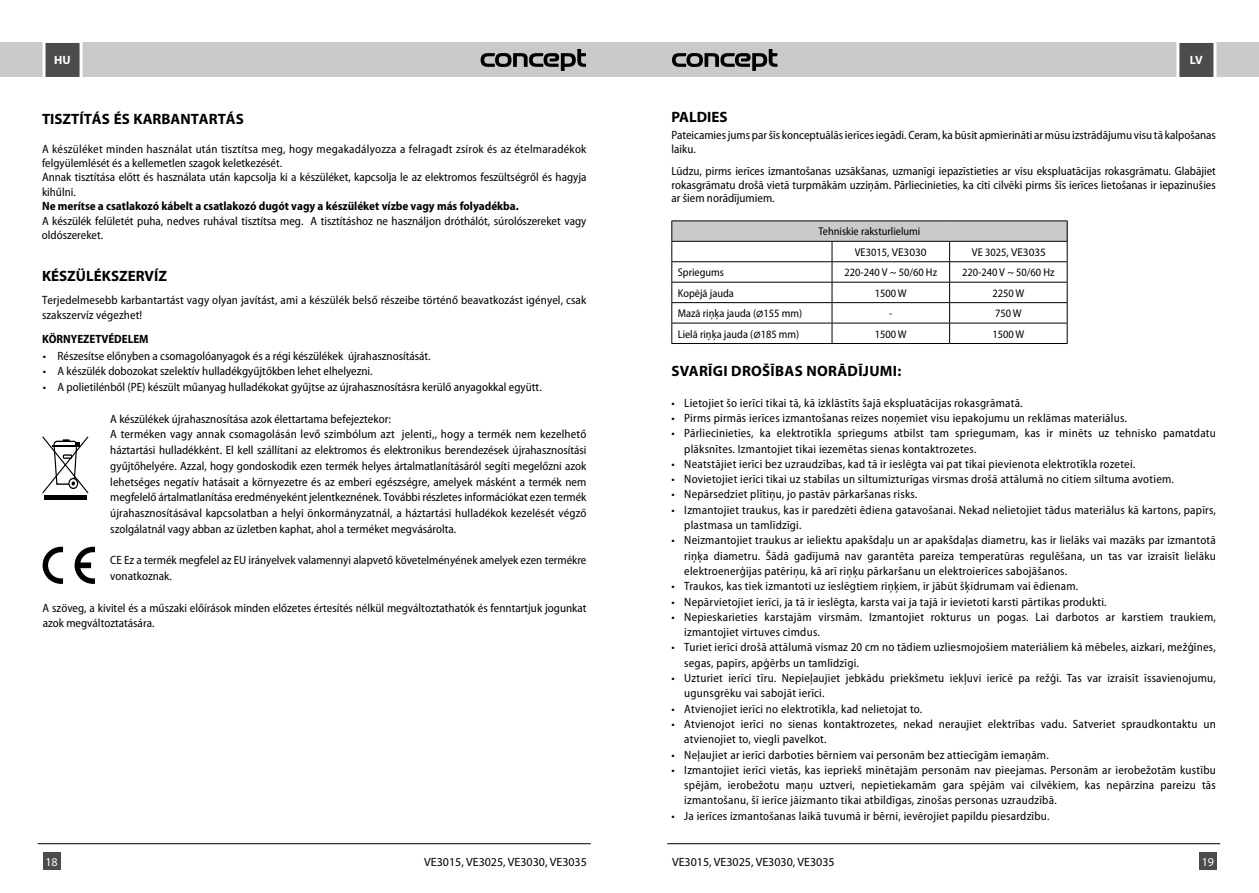
<style>
.page{position:relative;width:1259px;height:893px;background:#fff}
.page>*{position:absolute;margin:0;border:0;box-sizing:border-box;transform-origin:0 0}
.t1{font:700 15px "Myriad Pro";color:#000}
.t2{font:700 15px "Myriad Pro";letter-spacing:.02em;color:#000}
.t3{font:semi-condensed 12px/15.3px "Myriad Pro";letter-spacing:.015em;color:#000}
.t4{font:700 semi-condensed 12px "Myriad Pro";color:#000}
.t5{font:12px "Myriad Pro";color:#000}
.t6{font:12px "Myriad Pro";color:#fff}
.t7{font:700 12px "Myriad Pro";color:#fff}
.t8{font:semi-condensed 11.25px "Myriad Pro";color:#000}
.t9{font:11.25px "Myriad Pro";color:#000}
.s1{font-stretch:semi-condensed}
.s2{font-family:"Avant Gar Got Itc LOT Boo";font-stretch:normal}
</style>
<div class="page">
<div style="left:0;top:43px;width:629px;height:34px;background:#cacaca"></div>
<div style="left:629px;top:43px;width:630px;height:34px;background:#cacaca"></div>
<svg style="left:480px;top:49px;width:106px;height:22px"></svg>
<svg style="left:672px;top:49px;width:105px;height:22px"></svg>
<svg style="left:1175px;top:42px;width:43px;height:35px;background:#717171"></svg>
<div style="left:1199px;top:853px;width:17px;height:17px;background:#4c4c4c"></div>
<svg style="left:41px;top:42px;width:43px;height:35px;background:#717171"></svg>
<div style="left:43px;top:853px;width:17px;height:17px;background:#4c4c4c"></div>
<hr style="left:667px;top:843px;width:553px;height:1px;background:#000">
<svg style="left:671px;top:221px;width:397px;height:122px"></svg>
<hr style="left:671px;top:343px;width:161px;height:1px;background:#000">
<hr style="left:832px;top:343px;width:117px;height:1px;background:#000">
<hr style="left:949px;top:343px;width:118px;height:1px;background:#000">
<hr style="left:38px;top:843px;width:553px;height:1px;background:#000">
<svg style="left:42px;top:436px;width:47px;height:58px"></svg>
<hr style="left:44px;top:495px;width:43px;height:4px;background:#000">
<svg style="left:43px;top:547px;width:20px;height:37px"></svg>
<svg style="left:75px;top:547px;width:20px;height:37px"></svg>
<p class="t7" style="left:54px;top:53px;width:18px">HU</p>
<p class="t1" style="left:42px;top:109px;width:203px">TISZTÍTÁS ÉS KARBANTARTÁS</p>
<p class="t3" style="left:42px;top:142px;width:546px;line-height:14.4px">A készüléket minden használat után tisztítsa meg, hogy megakadályozza a felragadt zsírok és az ételmaradékok felgyülemlését és a kellemetlen szagok keletkezését.<br>Annak tisztítása előtt és használata után kapcsolja ki a készüléket, kapcsolja le az elektromos feszültségről és hagyja kihűlni.</p>
<p class="t4" style="left:42px;top:199px;width:478px">Ne merítse a csatlakozó kábelt a csatlakozó dugót vagy a készüléket vízbe vagy más folyadékba.</p>
<p class="t3" style="left:42px;top:214px;width:546px;line-height:14.4px">A készülék felületét puha, nedves ruhával tisztítsa meg. A tisztításhoz ne használjon dróthálót, súrolószereket vagy oldószereket.</p>
<p class="t1" style="left:42px;top:266px;width:127px">KÉSZÜLÉKSZERVÍZ</p>
<p class="t3" style="left:42px;top:293px;width:546px;line-height:14.4px">Terjedelmesebb karbantartást vagy olyan javítást, ami a készülék belső részeibe történő beavatkozást igényel, csak szakszervíz végezhet!</p>
<p class="t4" style="left:42px;top:332px;width:108px">KÖRNYEZETVÉDELEM</p>
<p class="t3" style="left:43px;top:348px;width:389px">• Részesítse előnyben a csomagolóanyagok és a régi készülékek újrahasznosítását.</p>
<p class="t3" style="left:43px;top:364px;width:331px">• A készülék dobozokat szelektív hulladékgyűjtőkben lehet elhelyezni.</p>
<p class="t3" style="left:43px;top:380px;width:500px">• A polietilénből (PE) készült műanyag hulladékokat gyűjtse az újrahasznosításra kerülő anyagokkal együtt.</p>
<p class="t3" style="left:110px;top:411px;width:478px;line-height:15.8px">A készülékek újrahasznosítása azok élettartama befejeztekor:<br>A terméken vagy annak csomagolásán levő szimbólum azt jelenti,, hogy a termék nem kezelhető háztartási hulladékként. El kell szállítani az elektromos és elektronikus berendezések újrahasznosítási gyűjtőhelyére. Azzal, hogy gondoskodik ezen termék helyes ártalmatlanításáról segíti megelőzni azok lehetséges negatív hatásait a környezetre és az emberi egészségre, amelyek másként a termék nem megfelelő ártalmatlanítása eredményeként jelentkeznének. További részletes információkat ezen termék újrahasznosításával kapcsolatban a helyi önkormányzatnál, a háztartási hulladékok kezelését végző szolgálatnál vagy abban az üzletben kaphat, ahol a terméket megvásárolta.</p>
<p class="t3" style="left:110px;top:553px;width:478px;line-height:15.8px">CE Ez a termék megfelel az EU irányelvek valamennyi alapvető követelményének amelyek ezen termékre vonatkoznak.</p>
<p class="t3" style="left:43px;top:600px;width:545px;line-height:15.8px">A szöveg, a kivitel és a műszaki előírások minden előzetes értesítés nélkül megváltoztathatók és fenntartjuk jogunkat azok megváltoztatására.</p>
<p class="t1" style="left:671px;top:107px;width:58px">PALDIES</p>
<p class="t7" style="left:1190px;top:53px;width:14px">LV</p>
<p class="t3" style="left:671px;top:129px;width:546px;line-height:13.5px">Pateicamies jums par šīs konceptuālās ierīces iegādi. Ceram, ka būsit apmierināti ar mūsu izstrādājumu visu tā kalpošanas laiku.</p>
<p class="t3" style="left:671px;top:165px;width:546px;line-height:13.5px;text-align:justify">Lūdzu, pirms ierīces izmantošanas uzsākšanas, uzmanīgi iepazīstieties ar visu ekspluatācijas rokasgrāmatu. Glabājiet rokasgrāmatu drošā vietā turpmākām uzziņām. Pārliecinieties, ka citi cilvēki pirms šīs ierīces lietošanas ir iepazinušies ar šiem norādījumiem.</p>
<p class="t8" style="left:818px;top:225px;width:103px">Tehniskie raksturlielumi</p>
<p class="t9" style="left:855px;top:245px;width:73px"><span class="s1">VE3015</span>, VE3030</p>
<p class="t9" style="left:972px;top:245px;width:76px"><span class="s1">VE 3025</span>, VE3035</p>
<p class="t8" style="left:678px;top:266px;width:48px">Spriegums</p>
<p class="t8" style="left:844px;top:266px;width:94px">220-240 V ~ 50/60 Hz</p>
<p class="t8" style="left:962px;top:266px;width:94px">220-240 V ~ 50/60 Hz</p>
<p class="t8" style="left:678px;top:287px;width:58px">Kopējā jauda</p>
<p class="t8" style="left:875px;top:287px;width:34px">1500 W</p>
<p class="t8" style="left:992px;top:287px;width:34px">2250 W</p>
<p class="t8" style="left:678px;top:307px;width:126px">Mazā riņķa jauda (<span class="s2">ø</span>155 mm)</p>
<p class="t8" style="left:889px;top:307px;width:5px">-</p>
<p class="t8" style="left:995px;top:307px;width:28px">750 W</p>
<p class="t8" style="left:678px;top:328px;width:123px">Lielā riņķa jauda (<span class="s2">ø</span>185 mm)</p>
<p class="t8" style="left:875px;top:328px;width:34px">1500 W</p>
<p class="t8" style="left:992px;top:328px;width:34px">1500 W</p>
<p class="t2" style="left:671px;top:361px;width:231px">SVARĪGI DROŠĪBAS NORĀDĪJUMI:</p>
<p class="t3" style="left:671px;top:395px;width:353px">• Lietojiet šo ierīci tikai tā, kā izklāstīts šajā ekspluatācijas rokasgrāmatā.</p>
<p class="t3" style="left:671px;top:411px;width:457px">• Pirms pirmās ierīces izmantošanas reizes noņemiet visu iepakojumu un reklāmas materiālus.</p>
<p class="t3" style="left:684px;top:426px;width:533px;text-indent:-13px">• Pārliecinieties, ka elektrotīkla spriegums atbilst tam spriegumam, kas ir minēts uz tehnisko pamatdatu plāksnītes. Izmantojiet tikai iezemētas sienas kontaktrozetes.</p>
<p class="t3" style="left:671px;top:456px;width:465px">• Neatstājiet ierīci bez uzraudzības, kad tā ir ieslēgta vai pat tikai pievienota elektrotīkla rozetei.</p>
<p class="t3" style="left:671px;top:472px;width:504px">• Novietojiet ierīci tikai uz stabilas un siltumizturīgas virsmas drošā attālumā no citiem siltuma avotiem.</p>
<p class="t3" style="left:671px;top:487px;width:247px">• Nepārsedziet plītiņu, jo pastāv pārkaršanas risks.</p>
<p class="t3" style="left:684px;top:502px;width:533px;text-indent:-13px">• Izmantojiet traukus, kas ir paredzēti ēdiena gatavošanai. Nekad nelietojiet tādus materiālus kā kartons, papīrs, plastmasa un tamlīdzīgi.</p>
<p class="t3" style="left:684px;top:533px;width:533px;text-align:justify;text-indent:-13px">• Neizmantojiet traukus ar ieliektu apakšdaļu un ar apakšdaļas diametru, kas ir lielāks vai mazāks par izmantotā riņķa diametru. Šādā gadījumā nav garantēta pareiza temperatūras regulēšana, un tas var izraisīt lielāku elektroenerģijas patēriņu, kā arī riņķu pārkaršanu un elektroierīces sabojāšanos.</p>
<p class="t3" style="left:671px;top:579px;width:408px">• Traukos, kas tiek izmantoti uz ieslēgtiem riņķiem, ir jābūt šķidrumam vai ēdienam.</p>
<p class="t3" style="left:671px;top:594px;width:437px">• Nepārvietojiet ierīci, ja tā ir ieslēgta, karsta vai ja tajā ir ievietoti karsti pārtikas produkti.</p>
<p class="t3" style="left:684px;top:609px;width:533px;text-indent:-13px">• Nepieskarieties karstajām virsmām. Izmantojiet rokturus un pogas. Lai darbotos ar karstiem traukiem, izmantojiet virtuves cimdus.</p>
<p class="t3" style="left:684px;top:640px;width:533px;text-indent:-13px">• Turiet ierīci drošā attālumā vismaz 20 cm no tādiem uzliesmojošiem materiāliem kā mēbeles, aizkari, mežģīnes, segas, papīrs, apģērbs un tamlīdzīgi.</p>
<p class="t3" style="left:684px;top:671px;width:533px;text-indent:-13px">• Uzturiet ierīci tīru. Nepieļaujiet jebkādu priekšmetu iekļuvi ierīcē pa režģi. Tas var izraisīt īssavienojumu, ugunsgrēku vai sabojāt ierīci.</p>
<p class="t3" style="left:671px;top:701px;width:252px">• Atvienojiet ierīci no elektrotīkla, kad nelietojat to.</p>
<p class="t3" style="left:684px;top:717px;width:533px;text-indent:-13px">• Atvienojot ierīci no sienas kontaktrozetes, nekad neraujiet elektrības vadu. Satveriet spraudkontaktu un atvienojiet to, viegli pavelkot.</p>
<p class="t3" style="left:671px;top:747px;width:379px">• Neļaujiet ar ierīci darboties bērniem vai personām bez attiecīgām iemaņām.</p>
<p class="t3" style="left:684px;top:762px;width:533px;text-align:justify;text-indent:-13px">• Izmantojiet ierīci vietās, kas iepriekš minētajām personām nav pieejamas. Personām ar ierobežotām kustību spējām, ierobežotu maņu uztveri, nepietiekamām gara spējām vai cilvēkiem, kas nepārzina pareizu tās izmantošanu, šī ierīce jāizmanto tikai atbildīgas, zinošas personas uzraudzībā.</p>
<p class="t3" style="left:671px;top:808px;width:379px">• Ja ierīces izmantošanas laikā tuvumā ir bērni, ievērojiet papildu piesardzību.</p>
<p class="t5" style="left:506px;top:852px;width:86px">VE 3015, VE 3025</p>
<p class="t5" style="left:667px;top:852px;width:86px">VE 3015, VE 3025</p>
<p class="t6" style="left:39px;top:852px;width:14px">16</p>
<p class="t6" style="left:45px;top:854px;width:14px">18</p>
<p class="t5" style="left:424px;top:854px;width:164px">VE3015, VE3025, VE3030, VE3035</p>
<p class="t6" style="left:1205px;top:852px;width:14px">17</p>
<p class="t5" style="left:672px;top:854px;width:164px">VE3015, VE3025, VE3030, VE3035</p>
<p class="t6" style="left:1201px;top:854px;width:14px">19</p>
</div>
